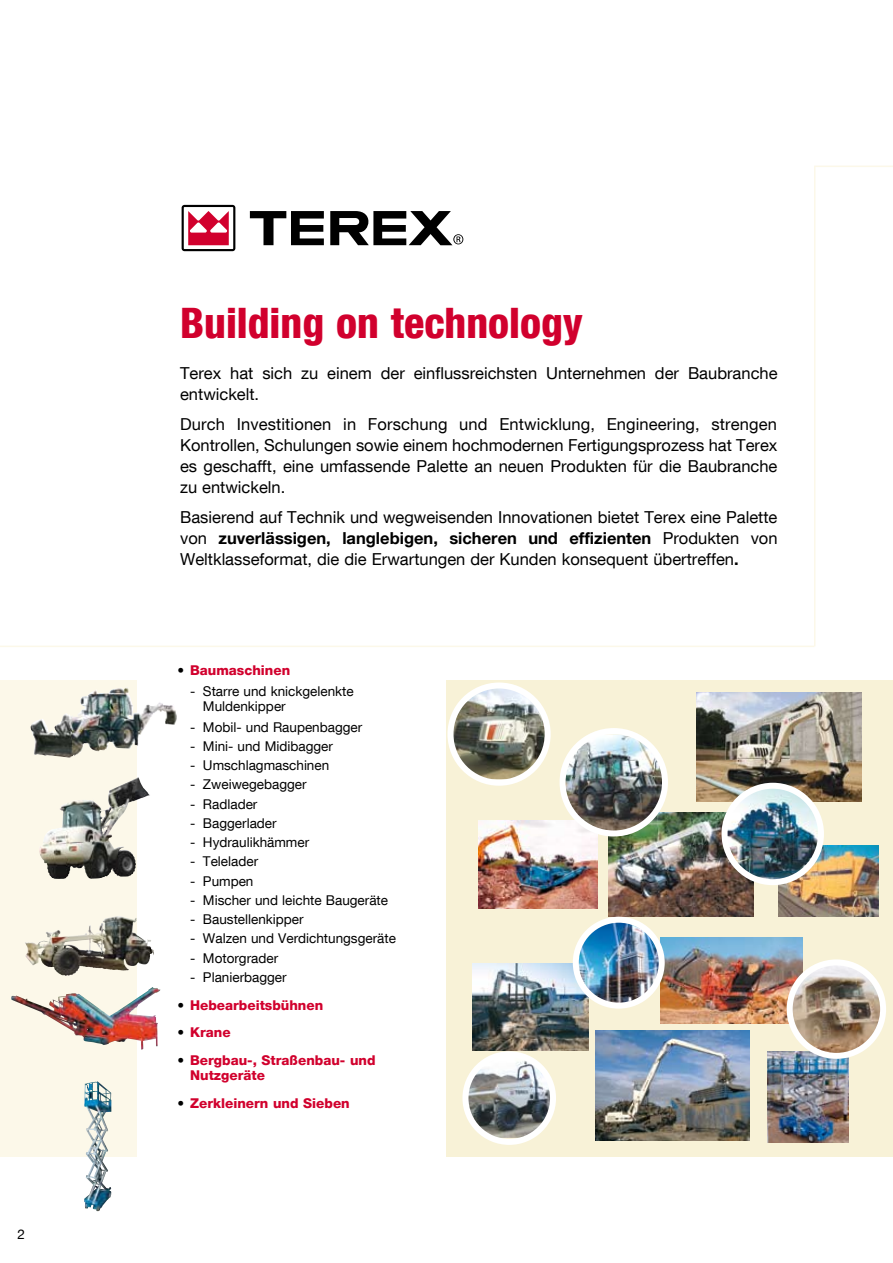
<style>
.page{position:relative;width:893px;height:1263px;background:#fff}
.page>*{position:absolute;margin:0;border:0;box-sizing:border-box;transform-origin:0 0}
.t1{font:800 condensed 42px "Helvetica Neue LT Com";color:#d1002d}
.t2{font:16.5px/21px "Helvetica Neue LT Com";color:#000;text-align:justify}
.t3{font:13.5px/15px "Helvetica Neue LT Com";color:#000}
.t4{font:800 13.5px/15px "Helvetica Neue LT Com";color:#d1002d}
.s1{font-weight:700}
.s2{font-stretch:expanded;color:#000}
.s3{color:#000}
</style>
<div class="page">
<hr style="left:0;top:646px;width:814px;height:1px;background:#fcf8e9">
<hr style="left:814px;top:166px;width:79px;height:1px;background:#fcf8e9">
<hr style="left:814px;top:167px;width:1px;height:479px;background:#fcf8e9">
<svg style="left:182px;top:205px;width:53px;height:46px"></svg>
<svg style="left:250px;top:211px;width:74px;height:34px"></svg>
<svg style="left:330px;top:211px;width:133px;height:34px"></svg>
<div style="left:446px;top:680px;width:447px;height:477px;background:#f8f2d7"></div>
<img style="left:697px;top:693px;width:164px;height:108px">
<img style="left:608px;top:812px;width:145px;height:104px">
<img style="left:660px;top:938px;width:142px;height:85px">
<img style="left:473px;top:963px;width:116px;height:87px">
<img style="left:767px;top:1051px;width:82px;height:91px">
<img style="left:778px;top:845px;width:100px;height:71px">
<img style="left:478px;top:821px;width:120px;height:88px">
<img style="left:469px;top:1058px;width:83px;height:80px">
<div style="left:462px;top:1051px;width:94px;height:94px;border:6px solid #fff;border-radius:50%"></div>
<img style="left:563px;top:735px;width:102px;height:98px">
<div style="left:560px;top:728px;width:108px;height:108px;border:6px solid #fff;border-radius:50%"></div>
<img style="left:454px;top:689px;width:90px;height:90px">
<div style="left:447px;top:682px;width:104px;height:104px;border:6px solid #fff;border-radius:50%"></div>
<img style="left:790px;top:962px;width:93px;height:94px;border-radius:47px">
<div style="left:787px;top:959px;width:99px;height:100px;border:6px solid #fff;border-radius:50%"></div>
<img style="left:577px;top:920px;width:84px;height:86px">
<div style="left:573px;top:917px;width:92px;height:92px;border:6px solid #fff;border-radius:50%"></div>
<img style="left:724px;top:787px;width:97px;height:95px">
<div style="left:721px;top:783px;width:103px;height:102px;border:6px solid #fff;border-radius:50%"></div>
<img style="left:596px;top:1030px;width:154px;height:111px">
<svg style="left:0;top:680px;width:136px;height:477px;background:#e1ddcf"></svg>
<img style="left:111px;top:777px;width:27px;height:13px">
<img style="left:99px;top:916px;width:20px;height:14px">
<img style="left:11px;top:987px;width:149px;height:63px">
<img style="left:28px;top:687px;width:149px;height:71px">
<img style="left:84px;top:1081px;width:27px;height:130px">
<p class="t3" style="left:18px;top:1226px;width:9px">2</p>
<h1 class="t1" style="left:180px;top:297px;width:405px">Building on technology</h1>
<p class="t2" style="left:180px;top:362px;width:599px">Terex hat sich zu einem der einflussreichsten Unternehmen der Baubranche entwickelt.</p>
<p class="t2" style="left:180px;top:413px;width:599px">Durch Investitionen in Forschung und Entwicklung, Engineering, strengen Kontrollen, Schulungen sowie einem hochmodernen Fertigungsprozess hat Terex es geschafft, eine umfassende Palette an neuen Produkten für die Baubranche zu entwickeln.</p>
<p class="t2" style="left:180px;top:506px;width:599px">Basierend auf Technik und wegweisenden Innovationen bietet Terex eine Palette von <span class="s1">zuverlässigen, langlebigen, sicheren und effizienten</span> Produkten von Weltklasseformat, die die Erwartungen der Kunden konsequent übertreffen<span class="s1">.</span></p>
<p class="t4" style="left:177px;top:662px;width:114px"><span class="s2">•</span> Baumaschinen</p>
<p class="t3" style="left:203px;top:683px;width:152px;text-indent:-13px">- Starre und knickgelenkte<br>Muldenkipper</p>
<p class="t3" style="left:190px;top:719px;width:174px">- Mobil- und Raupenbagger</p>
<p class="t3" style="left:190px;top:738px;width:144px">- Mini- und Midibagger</p>
<p class="t3" style="left:190px;top:757px;width:141px">- Umschlagmaschinen</p>
<p class="t3" style="left:190px;top:777px;width:118px">- Zweiwegebagger</p>
<p class="t3" style="left:190px;top:796px;width:69px">- Radlader</p>
<p class="t3" style="left:190px;top:815px;width:88px">- Baggerlader</p>
<p class="t3" style="left:190px;top:834px;width:121px">- Hydraulikhämmer</p>
<p class="t3" style="left:190px;top:854px;width:69px">- Telelader</p>
<p class="t3" style="left:190px;top:873px;width:65px">- Pumpen</p>
<p class="t3" style="left:190px;top:892px;width:199px">- Mischer und leichte Baugeräte</p>
<p class="t3" style="left:190px;top:911px;width:115px">- Baustellenkipper</p>
<p class="t3" style="left:190px;top:931px;width:207px">- Walzen und Verdichtungsgeräte</p>
<p class="t3" style="left:190px;top:950px;width:90px">- Motorgrader</p>
<p class="t3" style="left:190px;top:969px;width:98px">- Planierbagger</p>
<p class="t4" style="left:177px;top:997px;width:147px"><span class="s2">•</span> Hebearbeitsbühnen</p>
<p class="t4" style="left:177px;top:1025px;width:55px"><span class="s3">•</span> Krane</p>
<p class="t4" style="left:190px;top:1053px;width:187px;text-indent:-13px"><span class="s3">•</span> Bergbau-, Straßenbau- und<br>Nutzgeräte</p>
<p class="t4" style="left:177px;top:1095px;width:174px"><span class="s3">•</span> Zerkleinern und Sieben</p>
</div>
